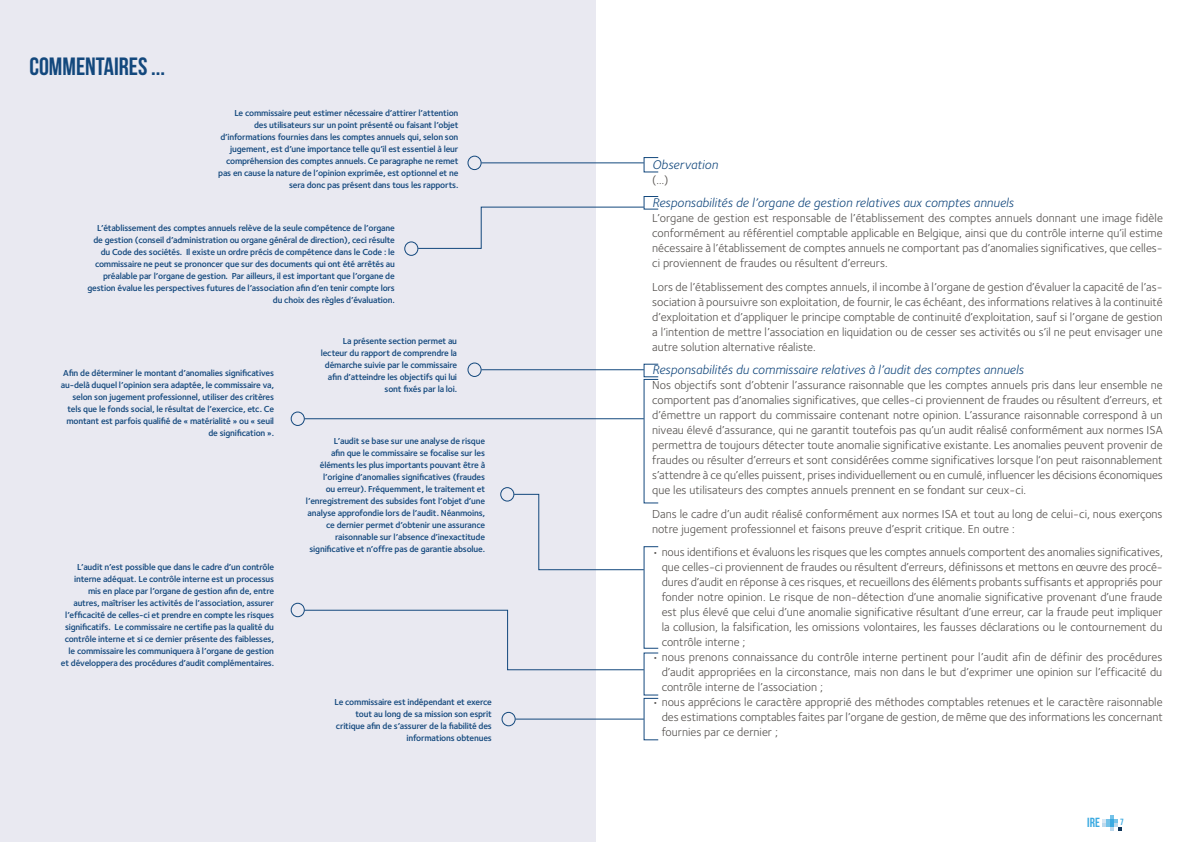
<style>
.page{position:relative;width:1191px;height:842px;background:#fff}
.page>*{position:absolute;margin:0;border:0;box-sizing:border-box;transform-origin:0 0}
.t1{font:25px "Bebas Neue";color:#13487d}
.t2{font:13.2px "Bebas Neue";color:#3caae1}
.t3{font:italic 13px "Foundry Sterling";color:#13487d}
.t4{font:12px/15px "Foundry Sterling Book OSF";color:#54504d;text-align:justify}
.t5{font:600 9px/12px "Foundry Sterling";letter-spacing:-.02em;color:#13487d;text-align:right}
.t6{font:9px "Bebas Neue";color:#3caae1}
</style>
<div class="page">
<div style="left:0;top:0;width:595px;height:842px;background:#e9e9f1"></div>
<div style="left:404px;top:242px;width:14px;height:14px;border:1px solid #13487d;border-radius:50%"></div>
<div style="left:468px;top:156px;width:13px;height:14px;border:1px solid #13487d;border-radius:50%"></div>
<div style="left:468px;top:363px;width:13px;height:14px;border:1px solid #13487d;border-radius:50%"></div>
<div style="left:291px;top:412px;width:13px;height:14px;border:1px solid #13487d;border-radius:50%"></div>
<div style="left:291px;top:603px;width:13px;height:14px;border:1px solid #13487d;border-radius:50%"></div>
<div style="left:500px;top:487px;width:14px;height:14px;border:1px solid #13487d;border-radius:50%"></div>
<div style="left:502px;top:712px;width:13px;height:14px;border:1px solid #13487d;border-radius:50%"></div>
<div style="left:644px;top:196px;width:14px;height:13px;border:1px solid #13487d"></div>
<hr style="left:481px;top:163px;width:163px;height:1px;background:#13487d">
<hr style="left:481px;top:369px;width:163px;height:1px;background:#13487d">
<hr style="left:304px;top:418px;width:340px;height:1px;background:#13487d">
<svg style="left:513px;top:494px;width:131px;height:76px"></svg>
<hr style="left:515px;top:719px;width:129px;height:1px;background:#13487d">
<svg style="left:304px;top:610px;width:340px;height:60px"></svg>
<svg style="left:1102px;top:815px;width:20px;height:16px"></svg>
<svg style="left:417px;top:207px;width:227px;height:42px"></svg>
<h1 class="t1" style="left:29px;top:53px;width:137px">COMMENTAIRES ...</h1>
<p class="t5" style="left:218px;top:107px;width:242px">Le commissaire peut estimer nécessaire d’attirer l’attention<br>des utilisateurs sur un point présenté ou faisant l’objet d’informations fournies dans les comptes annuels qui, selon son jugement, est d’une importance telle qu’il est essentiel à leur compréhension des comptes annuels. Ce paragraphe ne remet pas en cause la nature de l’opinion exprimée, est optionnel et ne sera donc pas présent dans tous les rapports.</p>
<p class="t5" style="left:87px;top:221px;width:309px">L’établissement des comptes annuels relève de la seule compétence de l’organe de gestion (conseil d’administration ou organe général de direction), ceci résulte du Code des sociétés. Il existe un ordre précis de compétence dans le Code : le commissaire ne peut se prononcer que sur des documents qui ont été arrêtés au préalable par l’organe de gestion. Par ailleurs, il est important que l’organe de gestion évalue les perspectives futures de l’association afin d’en tenir compte lors du choix des règles d’évaluation.</p>
<p class="t5" style="left:61px;top:367px;width:215px">Afin de déterminer le montant d’anomalies significatives au-delà duquel l’opinion sera adaptée, le commissaire va, selon son jugement professionnel, utiliser des critères tels que le fonds social, le résultat de l’exercice, etc. Ce montant est parfois qualifié de « matérialité » ou « seuil de signification ».</p>
<p class="t5" style="left:61px;top:560px;width:215px">L’audit n’est possible que dans le cadre d’un contrôle interne adéquat. Le contrôle interne est un processus mis en place par l’organe de gestion afin de, entre autres, maîtriser les activités de l’association, assurer l’efficacité de celles-ci et prendre en compte les risques significatifs. Le commissaire ne certifie pas la qualité du contrôle interne et si ce dernier présente des faiblesses, le commissaire les communiquera à l’organe de gestion et développera des procédures d’audit complémentaires.</p>
<p class="t5" style="left:321px;top:334px;width:138px">La présente section permet au lecteur du rapport de comprendre la démarche suivie par le commissaire afin d’atteindre les objectifs qui lui sont fixés par la loi.</p>
<p class="t5" style="left:306px;top:434px;width:181px">L’audit se base sur une analyse de risque<br>afin que le commissaire se focalise sur les éléments les plus importants pouvant être à l’origine d’anomalies significatives (fraudes<br>ou erreur). Fréquemment, le traitement et l’enregistrement des subsides font l’objet d’une analyse approfondie lors de l’audit. Néanmoins, ce dernier permet d’obtenir une assurance raisonnable sur l’absence d’inexactitude significative et n’offre pas de garantie absolue.</p>
<p class="t5" style="left:334px;top:696px;width:159px">Le commissaire est indépendant et exerce tout au long de sa mission son esprit critique afin de s’assurer de la fiabilité des informations obtenues</p>
<p class="t3" style="left:652px;top:155px;width:67px">Observation</p>
<p class="t4" style="left:652px;top:172px;width:18px">(…)</p>
<p class="t3" style="left:652px;top:194px;width:363px">Responsabilités de l’organe de gestion relatives aux comptes annuels</p>
<p class="t4" style="left:652px;top:210px;width:512px">L’organe de gestion est responsable de l’établissement des comptes annuels donnant une image fidèle conformément au référentiel comptable applicable en Belgique, ainsi que du contrôle interne qu’il estime nécessaire à l’établissement de comptes annuels ne comportant pas d’anomalies significatives, que celles&shy;ci proviennent de fraudes ou résultent d’erreurs.</p>
<p class="t4" style="left:652px;top:279px;width:512px">Lors de l’établissement des comptes annuels, il incombe à l’organe de gestion d’évaluer la capacité de l’as&shy;sociation à poursuivre son exploitation, de fournir, le cas échéant, des informations relatives à la continuité d’exploitation et d’appliquer le principe comptable de continuité d’exploitation, sauf si l’organe de gestion a l’intention de mettre l’association en liquidation ou de cesser ses activités ou s’il ne peut envisager une autre solution alternative réaliste.</p>
<p class="t3" style="left:652px;top:361px;width:373px">Responsabilités du commissaire relatives à l’audit des comptes annuels</p>
<p class="t4" style="left:652px;top:377px;width:512px">Nos objectifs sont d’obtenir l’assurance raisonnable que les comptes annuels pris dans leur ensemble ne comportent pas d’anomalies significatives, que celles-ci proviennent de fraudes ou résultent d’erreurs, et d’émettre un rapport du commissaire contenant notre opinion. L’assurance raisonnable correspond à un niveau élevé d’assurance, qui ne garantit toutefois pas qu’un audit réalisé conformément aux normes ISA permettra de toujours détecter toute anomalie significative existante. Les anomalies peuvent provenir de fraudes ou résulter d’erreurs et sont considérées comme significatives lorsque l‘on peut raisonnablement s’attendre à ce qu’elles puissent, prises individuellement ou en cumulé, influencer les décisions économiques que les utilisateurs des comptes annuels prennent en se fondant sur ceux-ci.</p>
<p class="t4" style="left:652px;top:506px;width:512px">Dans le cadre d’un audit réalisé conformément aux normes ISA et tout au long de celui-ci, nous exerçons notre jugement professionnel et faisons preuve d’esprit critique. En outre :</p>
<p class="t4" style="left:661px;top:544px;width:503px;text-indent:-9px">• nous identifions et évaluons les risques que les comptes annuels comportent des anomalies significatives, que celles-ci proviennent de fraudes ou résultent d’erreurs, définissons et mettons en œuvre des procé&shy;dures d’audit en réponse à ces risques, et recueillons des éléments probants suffisants et appropriés pour fonder notre opinion. Le risque de non-détection d’une anomalie significative provenant d’une fraude est plus élevé que celui d’une anomalie significative résultant d’une erreur, car la fraude peut impliquer la collusion, la falsification, les omissions volontaires, les fausses déclarations ou le contournement du contrôle interne ;</p>
<p class="t4" style="left:661px;top:649px;width:502px;text-indent:-9px">• nous prenons connaissance du contrôle interne pertinent pour l’audit afin de définir des procédures d’audit appropriées en la circonstance, mais non dans le but d’exprimer une opinion sur l’efficacité du contrôle interne de l’association ;</p>
<p class="t4" style="left:661px;top:694px;width:503px;text-indent:-9px">• nous apprécions le caractère approprié des méthodes comptables retenues et le caractère raisonnable des estimations comptables faites par l’organe de gestion, de même que des informations les concernant fournies par ce dernier ;</p>
<p class="t2" style="left:1087px;top:815px;width:14px">IRE</p>
<p class="t6" style="left:1120px;top:817px;width:5px">7</p>
</div>
